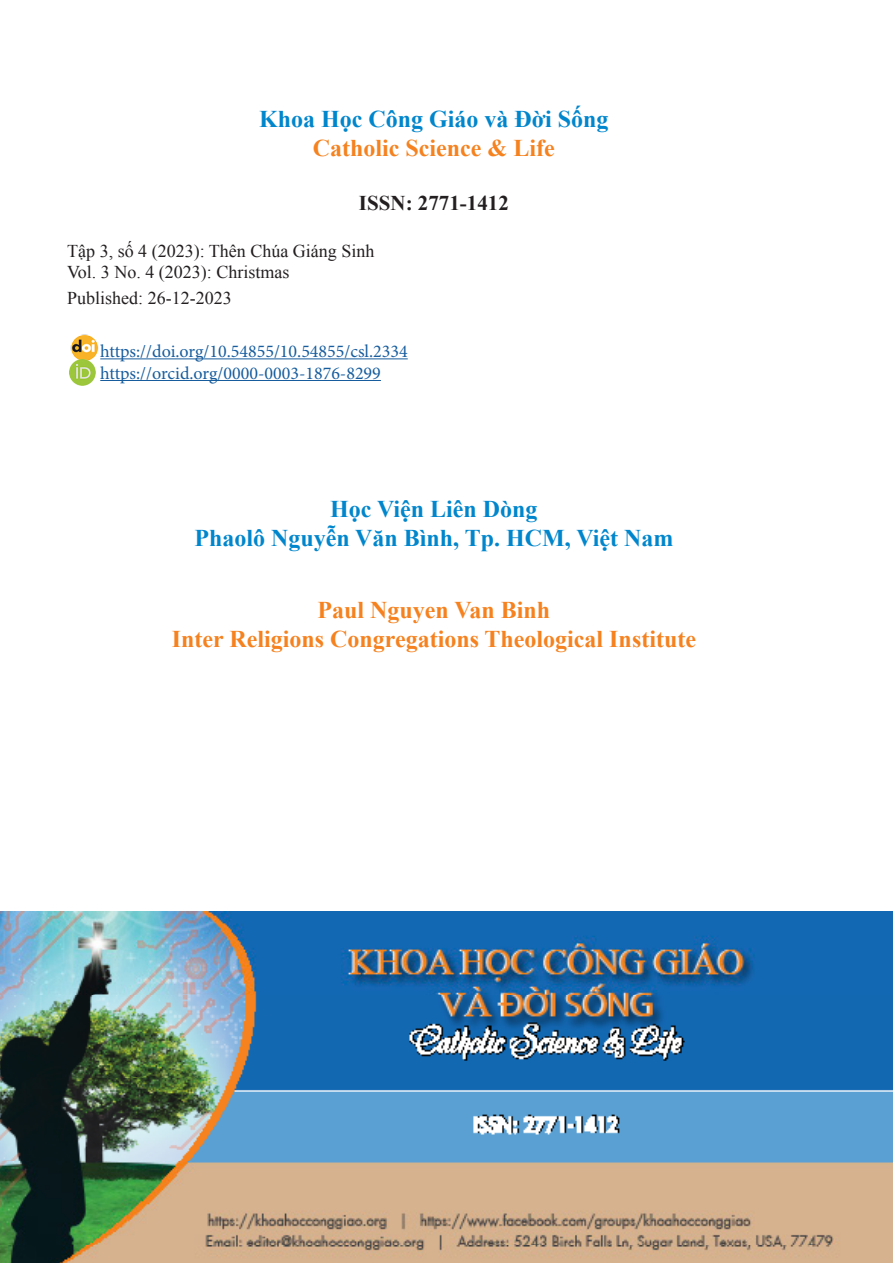
<style>
.page{position:relative;width:893px;height:1263px;background:#fff}
.page>*{position:absolute;margin:0;border:0;box-sizing:border-box;transform-origin:0 0}
.t1{font:700 24px "Times New Roman";color:#f5821f}
.t2{font:700 24px "Times New Roman";color:#0086cc}
.t3{font:700 21px "Times New Roman";color:#231f20}
.t4{font:18px "Minion Pro";color:#175d9e}
.t5{font:18px "Times New Roman";color:#231f20}
</style>
<div class="page">
<img style="left:0;top:912px;width:893px;height:351px">
<hr style="left:100px;top:358px;width:308px;height:1px;background:#175d9e">
<hr style="left:100px;top:380px;width:281px;height:1px;background:#175d9e">
<img style="left:70px;top:334px;width:29px;height:25px">
<img style="left:70px;top:359px;width:26px;height:26px">
<p class="t2" style="left:259px;top:103px;width:351px">Khoa Học Công Giáo và Đời Sống</p>
<p class="t1" style="left:313px;top:131px;width:243px">Catholic Science &amp; Life</p>
<p class="t3" style="left:359px;top:188px;width:151px">ISSN: 2771-1412</p>
<p class="t5" style="left:67px;top:239px;width:309px">Tập 3, số 4 (2023): Thên Chúa Giáng Sinh</p>
<p class="t5" style="left:67px;top:260px;width:224px">Vol. 3 No. 4 (2023): Christmas</p>
<p class="t5" style="left:67px;top:286px;width:166px">Published: 26-12-2023</p>
<p class="t4" style="left:100px;top:339px;width:309px">https://doi.org/10.54855/10.54855/csl.2334</p>
<p class="t4" style="left:100px;top:361px;width:282px">https://orcid.org/0000-0003-1876-8299</p>
<p class="t2" style="left:330px;top:493px;width:209px">Học Viện Liên Dòng</p>
<p class="t2" style="left:194px;top:521px;width:481px">Phaolô Nguyễn Văn Bình, Tp. HCM, Việt Nam</p>
<p class="t1" style="left:318px;top:593px;width:234px">Paul Nguyen Van Binh</p>
<p class="t1" style="left:172px;top:622px;width:526px">Inter Religions Congregations Theological Institute</p>
</div>
